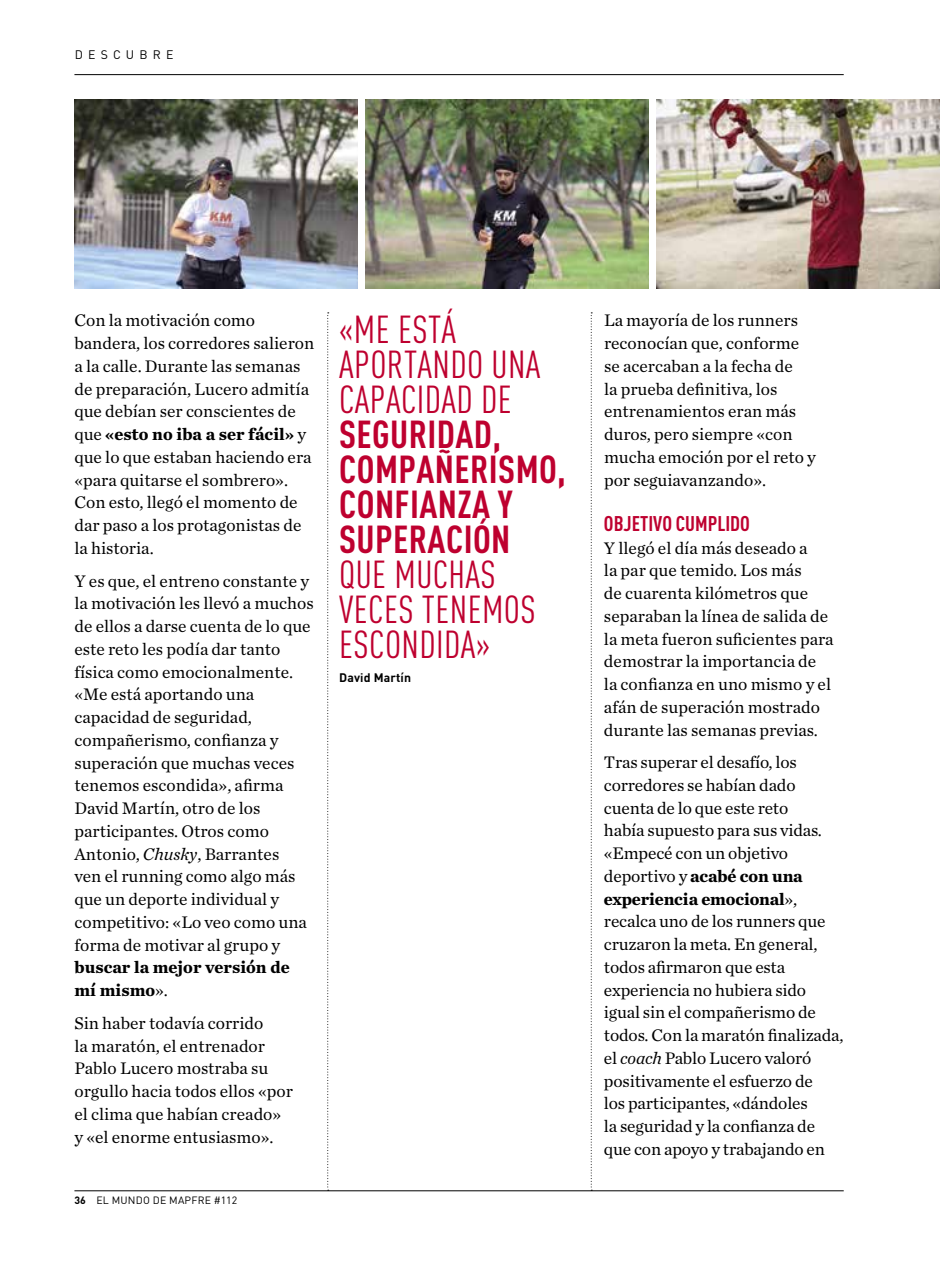
<style>
.page{position:relative;width:943px;height:1265px;background:#fff}
.page>*{position:absolute;margin:0;border:0;box-sizing:border-box;transform-origin:0 0}
.t1{font:38.5px/35px "DIN Cond";letter-spacing:.01em;color:#be002f}
.t2{font:700 38.5px/35px "DIN Cond";letter-spacing:.01em;color:#be002f}
.t3{font:700 21px "DIN Cond";color:#be002f}
.t4{font:17.5px/22.8px "Chronicle Text G1";color:#000}
.t5{font:700 17.5px/22.8px "Chronicle Text G1";color:#000}
.t6{font:700 12.25px "DIN Pro";letter-spacing:.01em;color:#000}
.t7{font:12.25px "DIN Pro";letter-spacing:.42em;color:#000}
.t8{font:10.5px "DIN Pro";letter-spacing:.02em;color:#000}
.s1{font-weight:700}
.s2{font-style:italic}
.s3{font-weight:400}
</style>
<div class="page">
<hr style="left:74px;top:74px;width:769px;height:1px;background:#000">
<hr style="left:74px;top:1190px;width:769px;height:1px;background:#000">
<svg style="left:590px;top:312px;width:2px;height:879px"></svg>
<svg style="left:327px;top:312px;width:2px;height:879px"></svg>
<img style="left:365px;top:99px;width:283px;height:189px">
<img style="left:74px;top:99px;width:284px;height:189px">
<img style="left:656px;top:99px;width:283px;height:189px">
<p class="t7" style="left:75px;top:44px;width:100px">DESCUBRE</p>
<p class="t4" style="left:74px;top:308px;width:241px">Con la motivación como bandera, los corredores salieron a la calle. Durante las semanas de preparación, Lucero admitía que debían ser conscientes de que <span class="s1">«esto no iba a ser fácil»</span> y que lo que estaban haciendo era «para quitarse el sombrero».<br>Con esto, llegó el momento de dar paso a los protagonistas de la historia.</p>
<p class="t4" style="left:74px;top:568px;width:241px">Y es que, el entreno constante y la motivación les llevó a muchos de ellos a darse cuenta de lo que este reto les podía dar tanto física como emocionalmente. «Me está aportando una capacidad de seguridad, compañerismo, confianza y superación que muchas veces tenemos escondida», afirma<br>David Martín, otro de los participantes. Otros como<br>Antonio, <span class="s2">Chusky</span>, Barrantes<br>ven el running como algo más que un deporte individual y competitivo: «Lo veo como una forma de motivar al grupo y</p>
<p class="t5" style="left:74px;top:955px;width:217px">buscar la mejor versión de mí mismo<span class="s3">».</span></p>
<p class="t4" style="left:74px;top:1011px;width:220px">Sin haber todavía corrido<br>la maratón, el entrenador<br>Pablo Lucero mostraba su orgullo hacia todos ellos «por el clima que habían creado» y «el enorme entusiasmo».</p>
<p class="t8" style="left:74px;top:1191px;width:164px"><span class="s1">36</span> EL MUNDO DE MAPFRE #112</p>
<h1 class="t1" style="left:339px;top:311px;width:203px">«ME ESTÁ<br>APORTANDO UNA<br>CAPACIDAD DE</h1>
<h1 class="t2" style="left:339px;top:416px;width:228px">SEGURIDAD,<br>COMPAÑERISMO,<br>CONFIANZA Y<br>SUPERACIÓN</h1>
<h1 class="t1" style="left:339px;top:556px;width:198px">QUE MUCHAS<br>VECES TENEMOS<br>ESCONDIDA»</h1>
<p class="t6" style="left:339px;top:668px;width:73px">David Martín</p>
<p class="t4" style="left:604px;top:308px;width:213px">La mayoría de los runners reconocían que, conforme se acercaban a la fecha de<br>la prueba definitiva, los entrenamientos eran más duros, pero siempre «con mucha emoción por el reto y por seguiavanzando».</p>
<p class="t3" style="left:604px;top:510px;width:147px">OBJETIVO CUMPLIDO</p>
<p class="t4" style="left:604px;top:535px;width:231px">Y llegó el día más deseado a<br>la par que temido. Los más<br>de cuarenta kilómetros que separaban la línea de salida de la meta fueron suficientes para demostrar la importancia de la confianza en uno mismo y el afán de superación mostrado durante las semanas previas.</p>
<p class="t4" style="left:604px;top:750px;width:241px">Tras superar el desafío, los corredores se habían dado cuenta de lo que este reto<br>había supuesto para sus vidas. «Empecé con un objetivo deportivo y <span class="s1">acabé con una experiencia emocional</span>», recalca uno de los runners que cruzaron la meta. En general, todos afirmaron que esta experiencia no hubiera sido igual sin el compañerismo de todos. Con la maratón finalizada, el <span class="s2">coach</span> Pablo Lucero valoró positivamente el esfuerzo de<br>los participantes, «dándoles<br>la seguridad y la confianza de que con apoyo y trabajando en</p>
</div>
